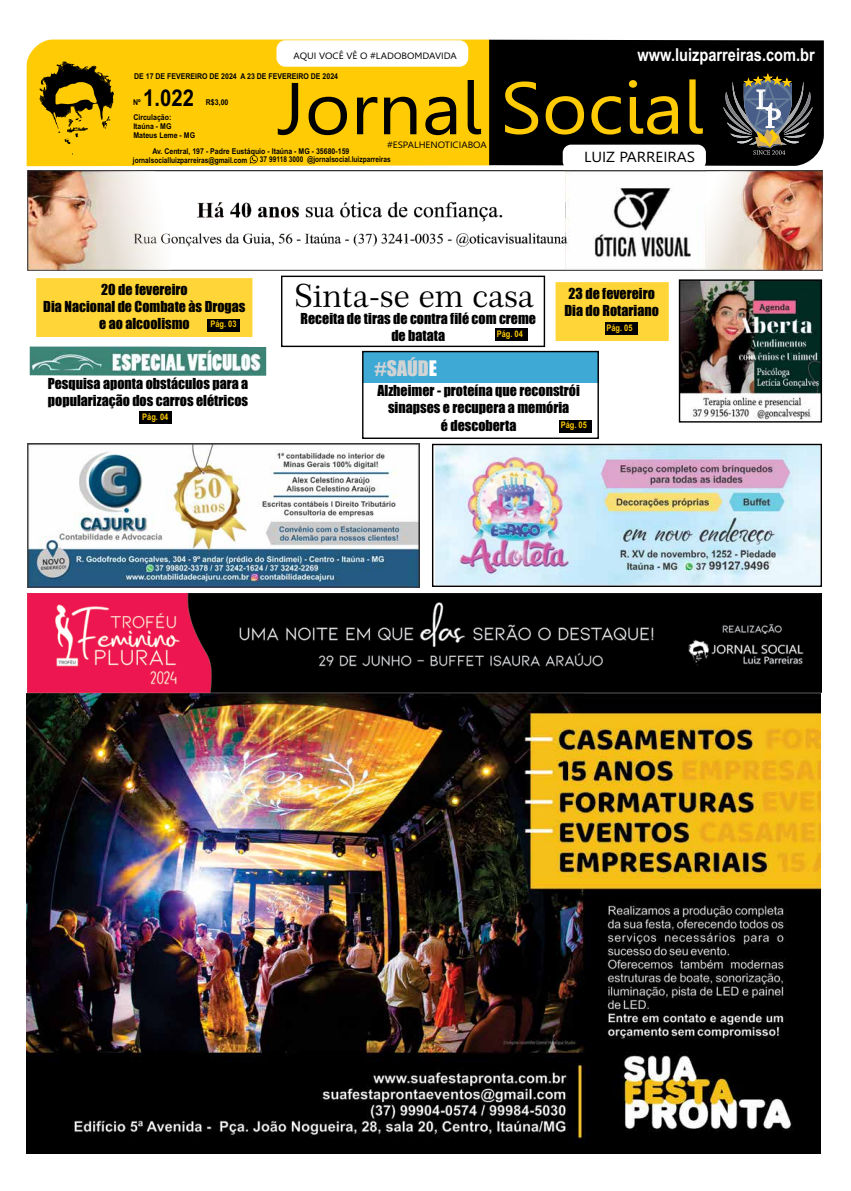
<style>
.page{position:relative;width:851px;height:1191px;background:#fff}
.page>*{position:absolute;margin:0;border:0;box-sizing:border-box;transform-origin:0 0}
.t1{font:73.3px "Leelawadee";color:#000;scale:1.07 1}
.t2{font:32.2px "Century 751 BT Roman B";color:#000}
.t3{font:27px/18.9px "Georgia";color:#fff;text-align:center}
.t4{font:700 23.2px "Arial Narrow";color:#000;scale:1.07 1}
.t5{font:19.7px "Impact";color:#d1d3d4}
.t6{font:700 17.8px "Arial Narrow";color:#fff}
.t7{font:14.6px "Leelawadee";color:#000;scale:1.07 1}
.t8{font:14px/17.1px "Impact";color:#000;text-align:center}
.t9{font:9.2px "Leelawadee";color:#000;scale:1.07 1}
.t10{font:700 9.1px "Arial Narrow";color:#ffcb05}
.t11{font:700 8px/9.1px "Arial Narrow";color:#000;scale:1.07 1}
.t12{font:700 8px "Arial Narrow";color:#000}
.s1{color:#ffcb05}
.s2{color:#fff}
</style>
<div class="page">
<img style="left:28px;top:170px;width:794px;height:101px">
<svg style="left:489px;top:40px;width:334px;height:126px;background:#181818"></svg>
<img style="left:27px;top:39px;width:462px;height:127px">
<svg style="left:249px;top:155px;width:9px;height:8px"></svg>
<svg style="left:723px;top:74px;width:89px;height:75px;background:#484b4c"></svg>
<svg style="left:39px;top:62px;width:75px;height:82px;background:#a28103"></svg>
<div style="left:37px;top:279px;width:214px;height:57px;background:#ffd537"></div>
<div style="left:36px;top:278px;width:216px;height:59px;border:2px solid #ffcb05"></div>
<div style="left:556px;top:283px;width:111px;height:57px;background:#ffd537"></div>
<div style="left:555px;top:282px;width:113px;height:59px;border:2px solid #ffcb05"></div>
<div style="left:207px;top:319px;width:33px;height:13px;background:#000"></div>
<div style="left:604px;top:322px;width:33px;height:13px;background:#000"></div>
<img style="left:26px;top:593px;width:795px;height:560px">
<img style="left:435px;top:446px;width:384px;height:139px">
<div style="left:432px;top:444px;width:389px;height:143px;border:1px solid #000"></div>
<img style="left:680px;top:281px;width:139px;height:139px">
<div style="left:678px;top:279px;width:143px;height:143px;border:1px solid #000"></div>
<img style="left:28px;top:444px;width:391px;height:143px">
<div style="left:559px;top:420px;width:32px;height:12px;background:#000"></div>
<div style="left:139px;top:411px;width:33px;height:13px;background:#000"></div>
<div style="left:495px;top:328px;width:32px;height:13px;background:#000"></div>
<div style="left:363px;top:352px;width:235px;height:31px;background:#3fa9d6"></div>
<div style="left:362px;top:351px;width:236px;height:88px;border:1px solid #000"></div>
<img style="left:30px;top:346px;width:236px;height:30px">
<div style="left:281px;top:276px;width:264px;height:71px;border:1px solid #000"></div>
<p class="t9" style="left:293px;top:51px;width:154px">AQUI VOCÊ VÊ O #LADOBOMDAVIDA</p>
<p class="t6" style="left:637px;top:41px;width:179px">www.luizparreiras.com.br</p>
<p class="t11" style="left:134px;top:72px;width:192px">DE 17 DE FEVEREIRO DE 2024 A 23 DE FEVEREIRO DE 2024</p>
<p class="t11" style="left:133px;top:97px;width:9px">Nº</p>
<p class="t11" style="left:206px;top:97px;width:23px">R$3,00</p>
<p class="t11" style="left:133px;top:112px;width:59px">Circulação:<br>Itaúna - MG<br>Mateus Leme - MG</p>
<p class="t11" style="left:152px;top:146px;width:186px">Av. Central, 197 - Padre Eustáquio - Itaúna - MG - 35680-159</p>
<h1 class="t1" style="left:277px;top:66px;width:400px">Jornal <span class="s1">Social</span></h1>
<p class="t7" style="left:584px;top:148px;width:105px">LUIZ PARREIRAS</p>
<h3 class="t4" style="left:143px;top:80px;width:49px">1.022</h3>
<p class="t9" style="left:387px;top:140px;width:95px">#ESPALHENOTICIABOA</p>
<p class="t12" style="left:133px;top:154px;width:116px">jornalsocialluizparreiras@gmail.com</p>
<p class="t12" style="left:260px;top:153px;width:132px">37 99118 3000 @jornalsocial.luizparreiras</p>
<h2 class="t2" style="left:294px;top:276px;width:242px">Sinta-se em casa</h2>
<p class="t8" style="left:43px;top:280px;width:204px">20 de fevereiro<br>Dia Nacional de Combate às Drogas e ao alcoolismo</p>
<p class="t8" style="left:564px;top:284px;width:96px;text-align:left">23 de fevereiro<br>Dia do Rotariano</p>
<p class="t8" style="left:300px;top:309px;width:237px">Receita de tiras de contra filé com creme de batata</p>
<p class="t10" style="left:210px;top:317px;width:28px">Pág. 03</p>
<p class="t10" style="left:606px;top:321px;width:28px">Pág. 05</p>
<p class="t10" style="left:496px;top:327px;width:28px">Pág. 04</p>
<p class="t8" style="left:48px;top:375px;width:202px;text-align:left">Pesquisa aponta obstáculos para a popularização dos carros elétricos</p>
<p class="t10" style="left:142px;top:410px;width:28px">Pág. 04</p>
<h3 class="t5" style="left:374px;top:353px;width:64px">#SAÚD<span class="s2">E</span></h3>
<p class="t8" style="left:377px;top:382px;width:204px">Alzheimer - proteína que reconstrói sinapses e recupera a memória<br>é descoberta</p>
<p class="t10" style="left:560px;top:418px;width:28px">Pág. 05</p>
<h3 class="t3" style="left:755px;top:90px;width:27px">L<br>P</h3>
</div>
